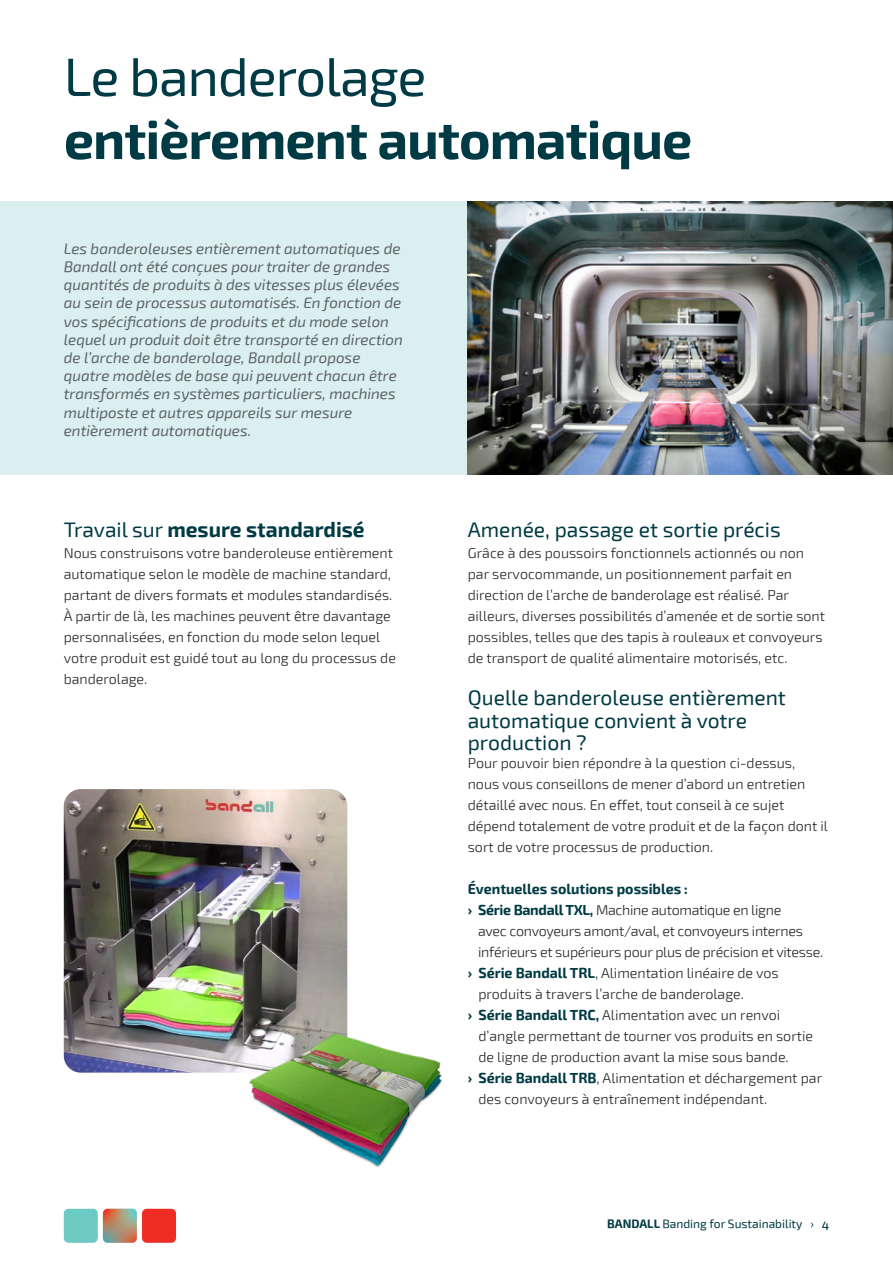
<style>
.page{position:relative;width:893px;height:1263px;background:#fff}
.page>*{position:absolute;margin:0;border:0;box-sizing:border-box;transform-origin:0 0}
.Kop{font:700 54px/63px "Exo 2";letter-spacing:-.02em;color:#003a44}
.Subkop{font:21px/22.5px "Exo 2";color:#003a44}
.Subkop-2{font:700 21px "Exo 2";color:#003a44}
.Intro{font:italic 15.15px "Exo 2";color:#5e6367}
.Bodytekst_NL{font:300 14.25px/21px "Exo 2";color:#231f20}
.Bodytekst_NL-2{font:300 14.25px/21px "Exo 2";letter-spacing:-.02em;color:#231f20}
.Bodytekst_NL-3{font:700 14.25px "Exo 2";color:#003a44}
.t1{font:12px "Exo 2";color:#003a44}
.s1{font-weight:400}
.s2{font-weight:700;color:#003a44}
.s3{font-weight:700}
.s4{font-weight:500}
</style>
<div class="page">
<div style="left:142px;top:1209px;width:34px;height:34px;background:#ee2e22;border-radius:5px"></div>
<div style="left:64px;top:1209px;width:34px;height:34px;background:#6dc9c4;border-radius:5px"></div>
<svg style="left:103px;top:1209px;width:34px;height:34px"></svg>
<div style="left:0;top:201px;width:893px;height:273px;background:#daefee"></div>
<img style="left:468px;top:201px;width:425px;height:273px">
<img style="left:64px;top:789px;width:283px;height:284px">
<img style="left:242px;top:1020px;width:200px;height:147px">
<p class="Kop" style="left:64px;top:47px;width:630px"><span class="s1">Le banderolage </span>entièrement automatique</p>
<p class="Intro" style="left:64px;top:239px;width:338px">Les banderoleuses entièrement automatiques de</p>
<p class="Intro" style="left:64px;top:258px;width:328px">Bandall ont été conçues pour traiter de grandes</p>
<p class="Intro" style="left:64px;top:276px;width:338px">quantités de produits à des vitesses plus élevées</p>
<p class="Intro" style="left:64px;top:294px;width:339px">au sein de processus automatisés. En fonction de</p>
<p class="Intro" style="left:64px;top:312px;width:327px">vos spécifications de produits et du mode selon</p>
<p class="Intro" style="left:64px;top:331px;width:341px">lequel un produit doit être transporté en direction</p>
<p class="Intro" style="left:64px;top:349px;width:298px">de l’arche de banderolage, Bandall propose</p>
<p class="Intro" style="left:64px;top:367px;width:335px">quatre modèles de base qui peuvent chacun être</p>
<p class="Intro" style="left:64px;top:385px;width:334px">transformés en systèmes particuliers, machines</p>
<p class="Intro" style="left:64px;top:403px;width:290px">multiposte et autres appareils sur mesure</p>
<p class="Intro" style="left:64px;top:422px;width:189px">entièrement automatiques.</p>
<p class="Subkop-2" style="left:64px;top:517px;width:302px"><span class="s1">Travail sur</span> mesure standardisé</p>
<p class="Bodytekst_NL" style="left:64px;top:543px;width:334px">Nous construisons votre banderoleuse entièrement automatique selon le modèle de machine standard, partant de divers formats et modules standardisés.<br>À partir de là, les machines peuvent être davantage personnalisées, en fonction du mode selon lequel votre produit est guidé tout au long du processus de banderolage.</p>
<p class="Subkop" style="left:468px;top:519px;width:315px">Amenée, passage et sortie précis</p>
<p class="Bodytekst_NL" style="left:468px;top:543px;width:359px">Grâce à des poussoirs fonctionnels actionnés ou non par servocommande, un positionnement parfait en direction de l’arche de banderolage est réalisé. Par ailleurs, diverses possibilités d’amenée et de sortie sont possibles, telles que des tapis à rouleaux et convoyeurs de transport de qualité alimentaire motorisés, etc.</p>
<p class="Subkop" style="left:468px;top:687px;width:320px">Quelle banderoleuse entièrement automatique convient à votre production ?</p>
<p class="Bodytekst_NL" style="left:468px;top:753px;width:362px">Pour pouvoir bien répondre à la question ci-dessus, nous vous conseillons de mener d’abord un entretien détaillé avec nous. En effet, tout conseil à ce sujet dépend totalement de votre produit et de la façon dont il sort de votre processus de production.</p>
<p class="Bodytekst_NL-3" style="left:468px;top:880px;width:222px">Éventuelles solutions possibles :</p>
<p class="Bodytekst_NL-2" style="left:478px;top:900px;width:347px;text-indent:-10px"><span class="s2">› Série Bandall TXL,</span> Machine automatique en ligne<br>avec convoyeurs amont/aval, et convoyeurs internes inférieurs et supérieurs pour plus de précision et vitesse.</p>
<p class="Bodytekst_NL" style="left:478px;top:963px;width:302px;text-indent:-11px"><span class="s2">› Série Bandall TRL</span>, Alimentation linéaire de vos produits à travers l’arche de banderolage.</p>
<p class="Bodytekst_NL" style="left:478px;top:1005px;width:336px;text-indent:-11px"><span class="s2">› Série Bandall TRC,</span> Alimentation avec un renvoi d’angle permettant de tourner vos produits en sortie de ligne de production avant la mise sous bande.</p>
<p class="Bodytekst_NL" style="left:478px;top:1068px;width:345px;text-indent:-11px"><span class="s2">› Série Bandall TRB</span>, Alimentation et déchargement par des convoyeurs à entraînement indépendant.</p>
<p class="t1" style="left:607px;top:1217px;width:223px"><span class="s3">BANDALL</span> Banding for Sustainability › <span class="s4">4</span></p>
</div>
